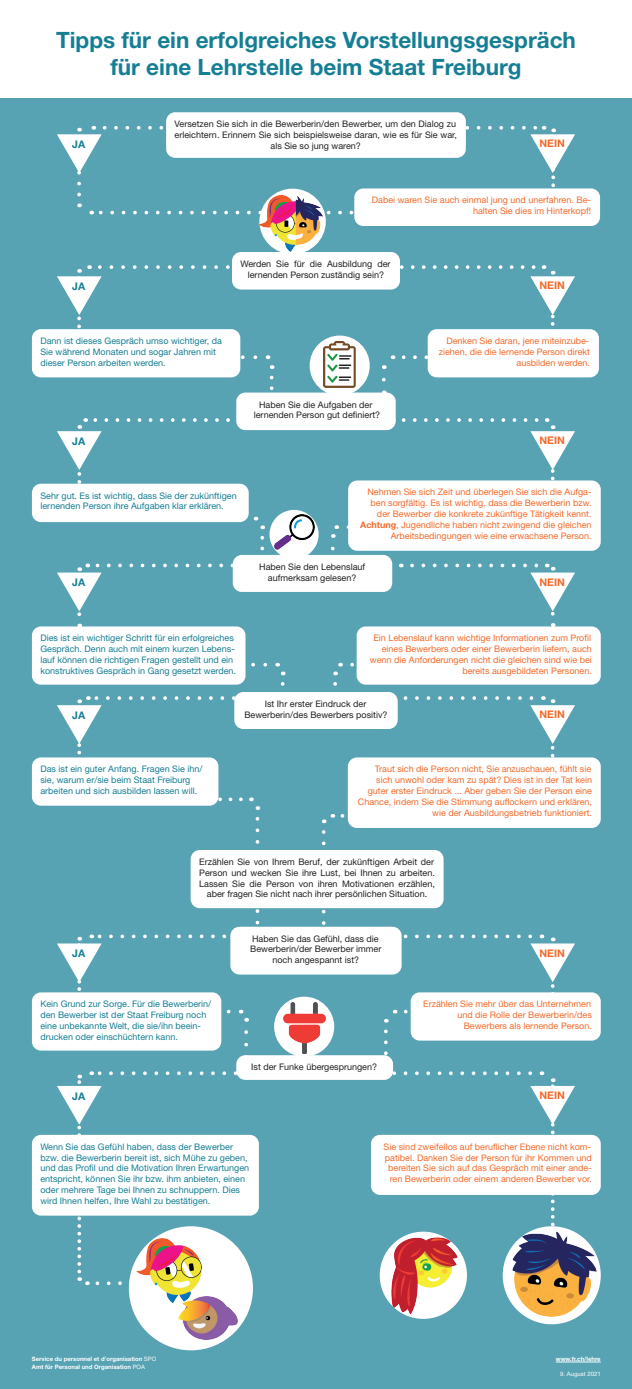
<style>
.page{position:relative;width:632px;height:1389px;background:#fff}
.page>*{position:absolute;margin:0;border:0;box-sizing:border-box;transform-origin:0 0}
.t1{font:700 22.5px/27px "Helvetica Neue LT Std";color:#157e94;text-align:center}
.t2{font:700 10.5px "Helvetica Neue LT Std";color:#f36a2a}
.t3{font:700 10.5px "Helvetica Neue LT Std";color:#157e94}
.t4{font:9px/10.8px "Helvetica Neue LT Std";color:#f36a2a;text-align:right}
.t5{font:9px/10.8px "Helvetica Neue LT Std";color:#157e94}
.t6{font:9px/10.8px "Helvetica Neue LT Std";color:#231f20;text-align:center}
.t7{font:700 6px/7.2px "Helvetica Neue LT Std";color:#fff}
.t8{font:6px "Helvetica Neue LT Std";color:#fff}
.s1{font-weight:700}
.s2{font-weight:400}
</style>
<div class="page">
<div style="left:0;top:98px;width:631px;height:1290px;background:#58a3b3"></div>
<div style="left:166px;top:112px;width:299px;height:46px;background:#fff;border-radius:9px"></div>
<div style="left:354px;top:188px;width:246px;height:38px;background:#fff;border-radius:9px"></div>
<div style="left:32px;top:329px;width:208px;height:48px;background:#fff;border-radius:9px"></div>
<div style="left:32px;top:626px;width:213px;height:58px;background:#fff;border-radius:9px"></div>
<div style="left:32px;top:757px;width:186px;height:48px;background:#fff;border-radius:9px"></div>
<div style="left:32px;top:1134px;width:227px;height:81px;background:#fff;border-radius:9px"></div>
<div style="left:32px;top:483px;width:216px;height:39px;background:#fff;border-radius:9px"></div>
<div style="left:427px;top:329px;width:171px;height:48px;background:#fff;border-radius:9px"></div>
<div style="left:356px;top:626px;width:244px;height:58px;background:#fff;border-radius:9px"></div>
<div style="left:348px;top:757px;width:252px;height:71px;background:#fff;border-radius:9px"></div>
<div style="left:236px;top:392px;width:159px;height:38px;background:#fff;border-radius:9px"></div>
<svg style="left:57px;top:126px;width:518px;height:88px"></svg>
<svg style="left:392px;top:355px;width:34px;height:4px"></svg>
<svg style="left:332px;top:814px;width:16px;height:3px"></svg>
<svg style="left:240px;top:355px;width:18px;height:4px"></svg>
<svg style="left:57px;top:265px;width:171px;height:61px"></svg>
<svg style="left:57px;top:418px;width:171px;height:66px"></svg>
<svg style="left:57px;top:563px;width:175px;height:51px"></svg>
<svg style="left:87px;top:1281px;width:35px;height:3px"></svg>
<svg style="left:401px;top:265px;width:174px;height:66px"></svg>
<svg style="left:403px;top:418px;width:172px;height:62px"></svg>
<svg style="left:412px;top:563px;width:163px;height:50px"></svg>
<svg style="left:382px;top:365px;width:3px;height:15px"></svg>
<svg style="left:331px;top:525px;width:20px;height:23px"></svg>
<svg style="left:322px;top:819px;width:3px;height:104px"></svg>
<svg style="left:270px;top:365px;width:3px;height:23px"></svg>
<svg style="left:255px;top:516px;width:9px;height:32px"></svg>
<svg style="left:209px;top:797px;width:50px;height:125px"></svg>
<svg style="left:57px;top:933px;width:518px;height:338px"></svg>
<svg style="left:57px;top:662px;width:518px;height:111px"></svg>
<div style="left:259px;top:189px;width:67px;height:65px;background:#fff;border-radius:50%"></div>
<img style="left:259px;top:195px;width:63px;height:57px">
<div style="left:230px;top:926px;width:171px;height:48px;background:#fff;border-radius:9px"></div>
<div style="left:236px;top:1055px;width:157px;height:24px;background:#fff;border-radius:9px"></div>
<div style="left:410px;top:992px;width:190px;height:48px;background:#fff;border-radius:9px"></div>
<div style="left:371px;top:1134px;width:229px;height:60px;background:#fff;border-radius:9px"></div>
<hr style="left:555px;top:1361px;width:45px;height:1px;background:#fff">
<div style="left:190px;top:850px;width:253px;height:58px;background:#fff;border-radius:9px"></div>
<div style="left:129px;top:1226px;width:124px;height:124px;background:#fff;border-radius:50%"></div>
<img style="left:137px;top:1238px;width:64px;height:64px">
<img style="left:179px;top:1296px;width:58px;height:43px">
<div style="left:234px;top:692px;width:163px;height:37px;background:#fff;border-radius:9px"></div>
<div style="left:348px;top:480px;width:252px;height:70px;background:#fff;border-radius:9px"></div>
<div style="left:232px;top:252px;width:168px;height:37px;background:#fff;border-radius:9px"></div>
<div style="left:379px;top:1231px;width:88px;height:87px;background:#fff;border-radius:50%"></div>
<img style="left:391px;top:1237px;width:66px;height:77px">
<div style="left:502px;top:1226px;width:98px;height:98px;background:#fff;border-radius:50%"></div>
<img style="left:512px;top:1231px;width:84px;height:85px">
<div style="left:233px;top:555px;width:159px;height:37px;background:#fff;border-radius:9px"></div>
<div style="left:269px;top:510px;width:49px;height:49px;background:#fff;border-radius:50%"></div>
<img style="left:274px;top:514px;width:40px;height:35px">
<div style="left:309px;top:335px;width:60px;height:60px;background:#fff;border-radius:50%"></div>
<div style="left:274px;top:996px;width:60px;height:60px;background:#fff;border-radius:50%"></div>
<img style="left:323px;top:341px;width:33px;height:47px">
<img style="left:283px;top:1002px;width:42px;height:51px">
<div style="left:32px;top:992px;width:189px;height:58px;background:#fff;border-radius:9px"></div>
<h1 class="t1" style="left:56px;top:26px;width:521px">Tipps für ein erfolgreiches Vorstellungsgespräch für eine Lehrstelle beim Staat Freiburg</h1>
<p class="t3" style="left:72px;top:138px;width:15px">JA</p>
<p class="t3" style="left:72px;top:280px;width:15px">JA</p>
<p class="t6" style="left:174px;top:118px;width:284px">Versetzen Sie sich in die Bewerberin/den Bewerber, um den Dialog zu erleichtern. Erinnern Sie sich beispielsweise daran, wie es für Sie war, als Sie so jung waren?</p>
<p class="t2" style="left:539px;top:137px;width:27px">NEIN</p>
<p class="t4" style="left:372px;top:195px;width:220px">Dabei waren Sie auch einmal jung und unerfahren. Be&shy;halten Sie dies im Hinterkopf!</p>
<p class="t6" style="left:240px;top:258px;width:152px">Werden Sie für die Ausbildung der lernenden Person zuständig sein?</p>
<p class="t2" style="left:539px;top:279px;width:27px">NEIN</p>
<p class="t5" style="left:40px;top:335px;width:183px">Dann ist dieses Gespräch umso wichtiger, da<br>Sie während Monaten und sogar Jahren mit dieser Person arbeiten werden.</p>
<p class="t4" style="left:438px;top:335px;width:153px">Denken Sie daran, jene miteinzube&shy;ziehen, die die lernende Person direkt ausbilden werden.</p>
<p class="t6" style="left:253px;top:399px;width:128px">Haben Sie die Aufgaben der lernenden Person gut definiert?</p>
<p class="t3" style="left:72px;top:434px;width:15px">JA</p>
<p class="t2" style="left:539px;top:434px;width:27px">NEIN</p>
<p class="t5" style="left:40px;top:490px;width:198px">Sehr gut. Es ist wichtig, dass Sie der zukünftigen lernenden Person ihre Aufgaben klar erklären.</p>
<p class="t4" style="left:360px;top:486px;width:233px">Nehmen Sie sich Zeit und überlegen Sie sich die Aufga&shy;ben sorgfältig. Es ist wichtig, dass die Bewerberin bzw. der Bewerber die konkrete zukünftige Tätigkeit kennt.<br><span class="s1">Achtung</span>, Jugendliche haben nicht zwingend die gleichen Arbeitsbedingungen wie eine erwachsene Person.</p>
<p class="t3" style="left:72px;top:576px;width:15px">JA</p>
<p class="t6" style="left:259px;top:561px;width:107px">Haben Sie den Lebenslauf aufmerksam gelesen?</p>
<p class="t2" style="left:539px;top:575px;width:27px">NEIN</p>
<p class="t5" style="left:40px;top:632px;width:197px">Dies ist ein wichtiger Schritt für ein erfolgreiches Gespräch. Denn auch mit einem kurzen Lebens&shy;lauf können die richtigen Fragen gestellt und ein konstruktives Gespräch in Gang gesetzt werden.</p>
<p class="t4" style="left:370px;top:632px;width:223px">Ein Lebenslauf kann wichtige Informationen zum Profil eines Bewerbers oder einer Bewerberin liefern, auch wenn die Anforderungen nicht die gleichen sind wie bei bereits ausgebildeten Personen.</p>
<p class="t3" style="left:72px;top:708px;width:15px">JA</p>
<p class="t6" style="left:244px;top:698px;width:145px">Ist Ihr erster Eindruck der<br>Bewerberin/des Bewerbers positiv?</p>
<p class="t2" style="left:539px;top:708px;width:27px">NEIN</p>
<p class="t5" style="left:40px;top:763px;width:163px">Das ist ein guter Anfang. Fragen Sie ihn/ sie, warum er/sie beim Staat Freiburg arbeiten und sich ausbilden lassen will.</p>
<p class="t4" style="left:358px;top:763px;width:235px">Traut sich die Person nicht, Sie anzuschauen, fühlt sie sich unwohl oder kam zu spät? Dies ist in der Tat kein guter erster Eindruck ... Aber geben Sie der Person eine Chance, indem Sie die Stimmung auflockern und erklären, wie der Ausbildungsbetrieb funktioniert.</p>
<p class="t3" style="left:72px;top:946px;width:15px">JA</p>
<p class="t6" style="left:199px;top:856px;width:237px">Erzählen Sie von Ihrem Beruf, der zukünftigen Arbeit der Person und wecken Sie ihre Lust, bei Ihnen zu arbeiten.<br>Lassen Sie die Person von ihren Motivationen erzählen, aber fragen Sie nicht nach ihrer persönlichen Situation.</p>
<p class="t6" style="left:250px;top:932px;width:132px">Haben Sie das Gefühl, dass die<br>Bewerberin/der Bewerber immer noch angespannt ist?</p>
<p class="t2" style="left:539px;top:946px;width:27px">NEIN</p>
<p class="t5" style="left:40px;top:998px;width:172px">Kein Grund zur Sorge. Für die Bewerberin/ den Bewerber ist der Staat Freiburg noch eine unbekannte Welt, die sie/ihn beein&shy;drucken oder einschüchtern kann.</p>
<p class="t3" style="left:72px;top:1089px;width:15px">JA</p>
<p class="t6" style="left:251px;top:1061px;width:127px">Ist der Funke übergesprungen?</p>
<p class="t4" style="left:423px;top:998px;width:170px">Erzählen Sie mehr über das Unternehmen und die Rolle der Bewerberin/des<br>Bewerbers als lernende Person.</p>
<p class="t2" style="left:539px;top:1088px;width:27px">NEIN</p>
<p class="t5" style="left:40px;top:1140px;width:210px">Wenn Sie das Gefühl haben, dass der Bewerber bzw. die Bewerberin bereit ist, sich Mühe zu geben, und das Profil und die Motivation Ihren Erwartungen entspricht, können Sie ihr bzw. ihm anbieten, einen oder mehrere Tage bei Ihnen zu schnuppern. Dies wird Ihnen helfen, Ihre Wahl zu bestätigen.</p>
<p class="t7" style="left:32px;top:1355px;width:126px">Service du personnel et d’organisation <span class="s2">SPO<br></span>Amt für Personal und Organisation <span class="s2">POA</span></p>
<p class="t4" style="left:383px;top:1140px;width:210px">Sie sind zweifellos auf beruflicher Ebene nicht kom&shy;patibel. Danken Sie der Person für ihr Kommen und bereiten Sie sich auf das Gespräch mit einer ande&shy;ren Bewerberin oder einem anderen Bewerber vor.</p>
<p class="t7" style="left:555px;top:1355px;width:46px">www.fr.ch/lehre</p>
<p class="t8" style="left:560px;top:1369px;width:42px">9. August 2021</p>
</div>
